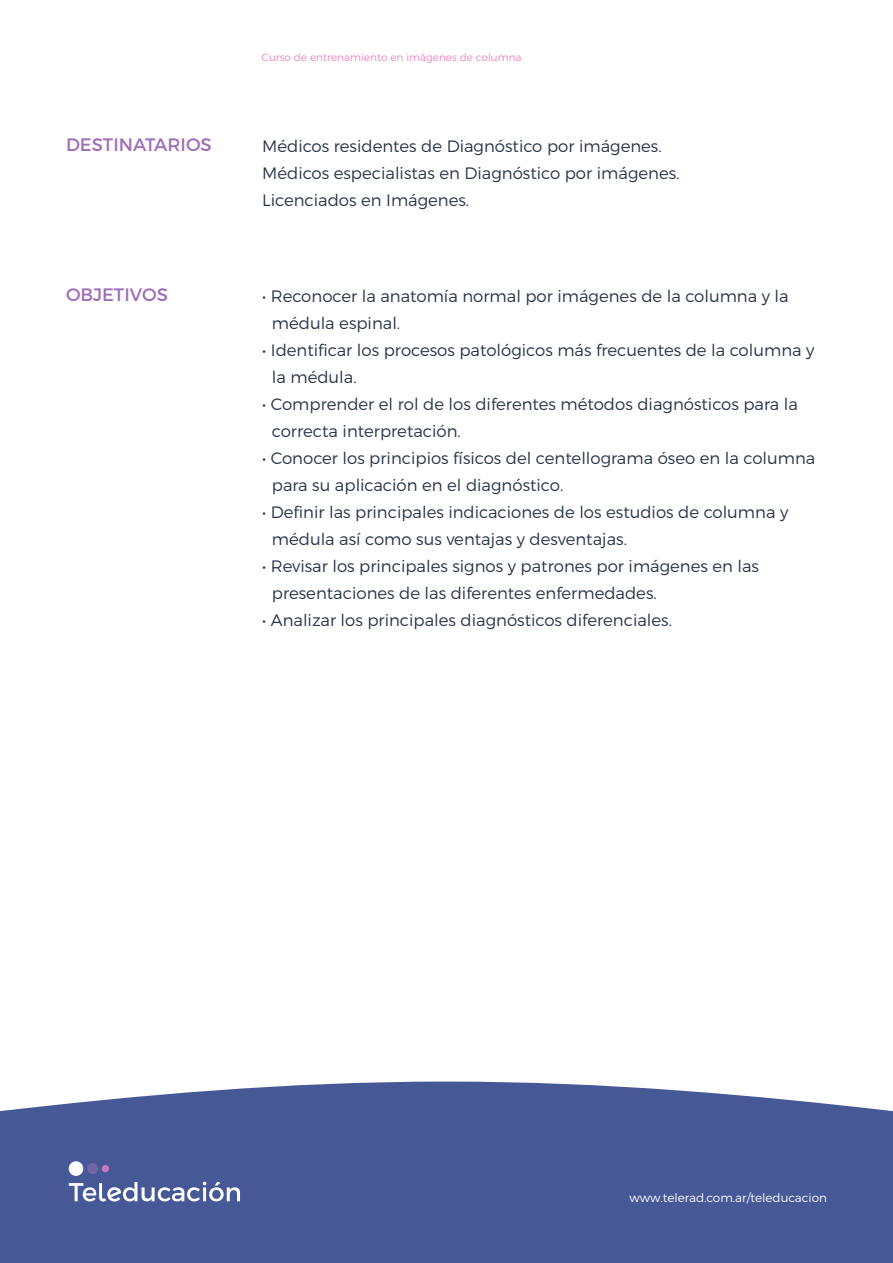
<style>
.page{position:relative;width:893px;height:1263px;background:#fff}
.page>*{position:absolute;margin:0;border:0;box-sizing:border-box;transform-origin:0 0}
.t1{font:18px "Montserrat";color:#9e6eb6}
.t2{font:300 16.5px/27px "Montserrat";color:#273347}
.t3{font:300 12px "Montserrat";color:#fff}
.t4{font:300 10.5px "Montserrat";color:#ef84c0}
</style>
<div class="page">
<div style="left:0;top:1081px;width:893px;height:182px;background:#475897"></div>
<svg style="left:69px;top:1181px;width:171px;height:20px"></svg>
<div style="left:69px;top:1161px;width:14px;height:15px;background:#fff;border-radius:50%"></div>
<div style="left:87px;top:1163px;width:11px;height:11px;background:#7364a8;border-radius:50%"></div>
<div style="left:102px;top:1165px;width:7px;height:7px;background:#c778bd;border-radius:50%"></div>
<p class="t1" style="left:66px;top:134px;width:147px">DESTINATARIOS</p>
<p class="t1" style="left:66px;top:284px;width:103px">OBJETIVOS</p>
<p class="t4" style="left:262px;top:51px;width:261px">Curso de entrenamiento en imágenes de columna</p>
<p class="t2" style="left:262px;top:133px;width:419px">Médicos residentes de Diagnóstico por imágenes.<br>Médicos especialistas en Diagnóstico por imágenes.<br>Licenciados en Imágenes.</p>
<p class="t2" style="left:272px;top:283px;width:518px;text-indent:-10px">• Reconocer la anatomía normal por imágenes de la columna y la médula espinal.</p>
<p class="t2" style="left:272px;top:337px;width:544px;text-indent:-10px">• Identificar los procesos patológicos más frecuentes de la columna y la médula.</p>
<p class="t2" style="left:272px;top:391px;width:528px;text-indent:-10px">• Comprender el rol de los diferentes métodos diagnósticos para la correcta interpretación.</p>
<p class="t2" style="left:272px;top:445px;width:545px;text-indent:-10px">• Conocer los principios físicos del centellograma óseo en la columna para su aplicación en el diagnóstico.</p>
<p class="t2" style="left:272px;top:498px;width:518px;text-indent:-10px">• Definir las principales indicaciones de los estudios de columna y médula así como sus ventajas y desventajas.</p>
<p class="t2" style="left:272px;top:552px;width:489px;text-indent:-10px">• Revisar los principales signos y patrones por imágenes en las presentaciones de las diferentes enfermedades.</p>
<p class="t2" style="left:262px;top:606px;width:411px">• Analizar los principales diagnósticos diferenciales.</p>
<p class="t3" style="left:630px;top:1190px;width:199px">www.telerad.com.ar/teleducacion</p>
</div>
